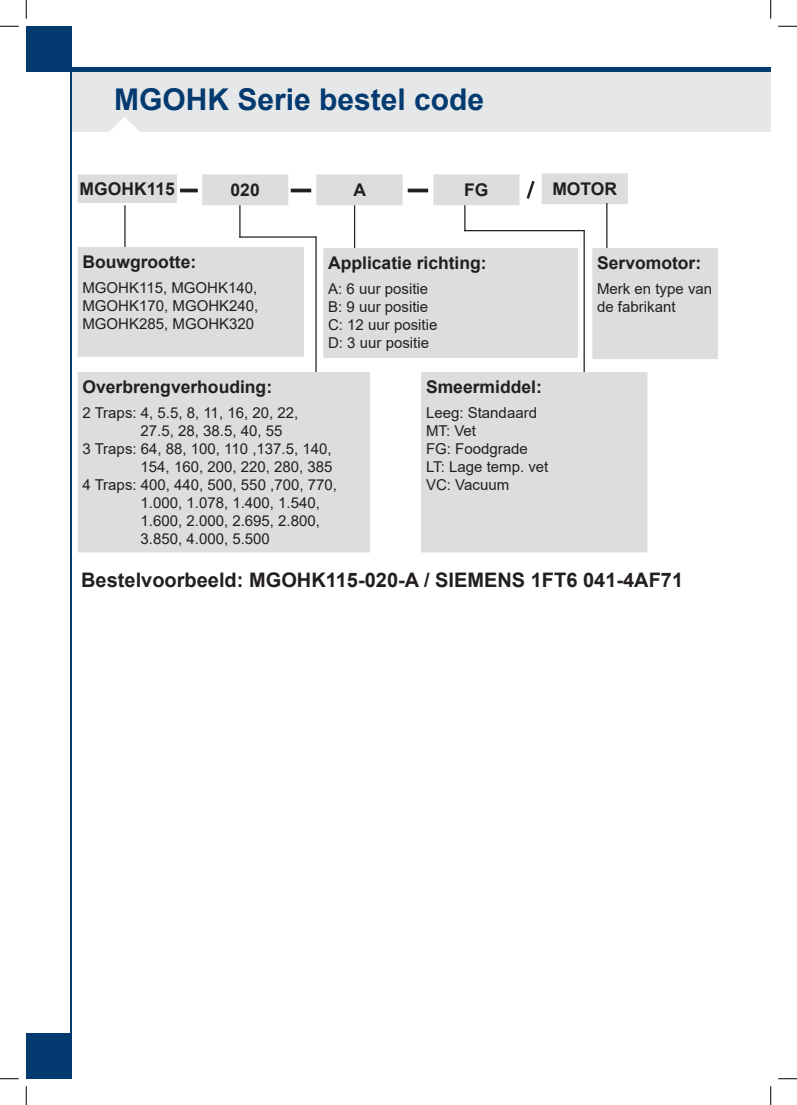
<style>
.page{position:relative;width:797px;height:1105px;background:#fff}
.page>*{position:absolute;margin:0;border:0;box-sizing:border-box;transform-origin:0 0}
.t1{font:700 30px "Arial";color:#033a70}
.t2{font:700 20px "Arial";color:#231f20}
.t3{font:700 17.5px "Arial";color:#231f20}
.t4{font:15px/18px "Arial";color:#231f20}
</style>
<div class="page">
<div style="left:71px;top:71px;width:699px;height:61px;background:#e6e7e8"></div>
<svg style="left:110px;top:117px;width:29px;height:15px"></svg>
<hr style="left:70px;top:26px;width:1px;height:1009px;background:#033a70">
<hr style="left:71px;top:67px;width:699px;height:4px;background:#033a70">
<div style="left:26px;top:1034px;width:45px;height:45px;background:#033a70"></div>
<div style="left:26px;top:26px;width:45px;height:45px;background:#033a70"></div>
<div style="left:78px;top:175px;width:98px;height:27px;background:#dcdddf"></div>
<div style="left:78px;top:174px;width:99px;height:29px;border:1px solid #dcdddf"></div>
<div style="left:203px;top:175px;width:85px;height:30px;background:#dcdddf"></div>
<div style="left:202px;top:174px;width:86px;height:31px;border:1px solid #dcdddf"></div>
<div style="left:542px;top:174px;width:85px;height:30px;background:#dcdddf"></div>
<div style="left:541px;top:173px;width:87px;height:31px;border:1px solid #dcdddf"></div>
<hr style="left:180px;top:189px;width:18px;height:3px;background:#231f20">
<hr style="left:291px;top:189px;width:20px;height:3px;background:#231f20">
<svg style="left:526px;top:180px;width:9px;height:19px"></svg>
<hr style="left:124px;top:205px;width:2px;height:42px;background:#231f20">
<hr style="left:239px;top:205px;width:1px;height:33px;background:#231f20">
<hr style="left:239px;top:236px;width:77px;height:2px;background:#231f20">
<hr style="left:315px;top:236px;width:1px;height:166px;background:#231f20">
<div style="left:78px;top:373px;width:291px;height:179px;background:#dcdddf"></div>
<div style="left:78px;top:372px;width:292px;height:180px;border:1px solid #dcdddf"></div>
<hr style="left:354px;top:201px;width:1px;height:47px;background:#231f20">
<div style="left:324px;top:249px;width:253px;height:108px;background:#dcdddf"></div>
<div style="left:323px;top:248px;width:254px;height:110px;border:1px solid #dcdddf"></div>
<div style="left:78px;top:248px;width:225px;height:108px;background:#dcdddf"></div>
<div style="left:78px;top:247px;width:226px;height:110px;border:1px solid #dcdddf"></div>
<hr style="left:408px;top:189px;width:20px;height:3px;background:#231f20">
<hr style="left:606px;top:203px;width:1px;height:47px;background:#231f20">
<div style="left:593px;top:249px;width:124px;height:109px;background:#dcdddf"></div>
<div style="left:592px;top:248px;width:126px;height:111px;border:1px solid #dcdddf"></div>
<hr style="left:464px;top:199px;width:1px;height:32px;background:#231f20">
<hr style="left:464px;top:230px;width:121px;height:1px;background:#231f20">
<hr style="left:583px;top:230px;width:2px;height:166px;background:#231f20">
<div style="left:422px;top:373px;width:225px;height:179px;background:#dcdddf"></div>
<div style="left:421px;top:372px;width:226px;height:180px;border:1px solid #dcdddf"></div>
<div style="left:434px;top:175px;width:85px;height:30px;background:#dcdddf"></div>
<div style="left:433px;top:174px;width:86px;height:31px;border:1px solid #dcdddf"></div>
<div style="left:317px;top:175px;width:85px;height:30px;background:#dcdddf"></div>
<div style="left:316px;top:174px;width:86px;height:31px;border:1px solid #dcdddf"></div>
<svg style="left:0;top:25px;width:19px;height:2px"></svg>
<svg style="left:778px;top:25px;width:19px;height:2px"></svg>
<svg style="left:0;top:1078px;width:19px;height:1px"></svg>
<svg style="left:778px;top:1078px;width:19px;height:1px"></svg>
<svg style="left:25px;top:0;width:2px;height:19px"></svg>
<svg style="left:25px;top:1086px;width:2px;height:19px"></svg>
<svg style="left:770px;top:0;width:1px;height:19px"></svg>
<svg style="left:770px;top:1086px;width:1px;height:19px"></svg>
<p class="t1" style="left:114px;top:78px;width:372px">MGOHK Serie bestel code</p>
<p class="t3" style="left:80px;top:177px;width:97px">MGOHK115</p>
<p class="t3" style="left:230px;top:178px;width:31px">020</p>
<p class="t3" style="left:552px;top:177px;width:66px">MOTOR</p>
<p class="t3" style="left:353px;top:178px;width:14px">A</p>
<p class="t3" style="left:464px;top:178px;width:26px">FG</p>
<p class="t3" style="left:82px;top:250px;width:115px">Bouwgrootte:</p>
<p class="t4" style="left:82px;top:279px;width:177px;text-align:justify">MGOHK115, MGOHK140, MGOHK170, MGOHK240, MGOHK285, MGOHK320</p>
<p class="t3" style="left:328px;top:251px;width:160px">Applicatie richting:</p>
<p class="t4" style="left:328px;top:280px;width:102px">A: 6 uur positie</p>
<p class="t4" style="left:328px;top:298px;width:102px">B: 9 uur positie</p>
<p class="t4" style="left:328px;top:316px;width:111px">C: 12 uur positie<br>D: 3 uur positie</p>
<p class="t3" style="left:597px;top:251px;width:106px">Servomotor:</p>
<p class="t4" style="left:597px;top:280px;width:117px">Merk en type van de fabrikant</p>
<p class="t3" style="left:82px;top:375px;width:191px">Overbrengverhouding:</p>
<p class="t4" style="left:82px;top:404px;width:217px">2 Traps: 4, 5.5, 8, 11, 16, 20, 22,</p>
<p class="t4" style="left:82px;top:422px;width:251px;text-align:center">27.5, 28, 38.5, 40, 55<br>3 Traps: 64, 88, 100, 110 ,137.5, 140,</p>
<p class="t4" style="left:82px;top:458px;width:256px;text-align:right">154, 160, 200, 220, 280, 385<br>4 Traps: 400, 440, 500, 550 ,700, 770,</p>
<p class="t4" style="left:141px;top:494px;width:181px">1.000, 1.078, 1.400, 1.540,</p>
<p class="t4" style="left:141px;top:512px;width:181px">1.600, 2.000, 2.695, 2.800,</p>
<p class="t4" style="left:141px;top:530px;width:131px">3.850, 4.000, 5.500</p>
<p class="t2" style="left:81px;top:566px;width:603px">Bestelvoorbeeld: MGOHK115-020-A / SIEMENS 1FT6 041-4AF71</p>
<p class="t3" style="left:426px;top:375px;width:117px">Smeermiddel:</p>
<p class="t4" style="left:426px;top:404px;width:112px">Leeg: Standaard</p>
<p class="t4" style="left:426px;top:422px;width:52px">MT: Vet</p>
<p class="t4" style="left:426px;top:440px;width:103px">FG: Foodgrade</p>
<p class="t4" style="left:426px;top:458px;width:124px">LT: Lage temp. vet</p>
<p class="t4" style="left:426px;top:476px;width:85px">VC: Vacuum</p>
</div>
